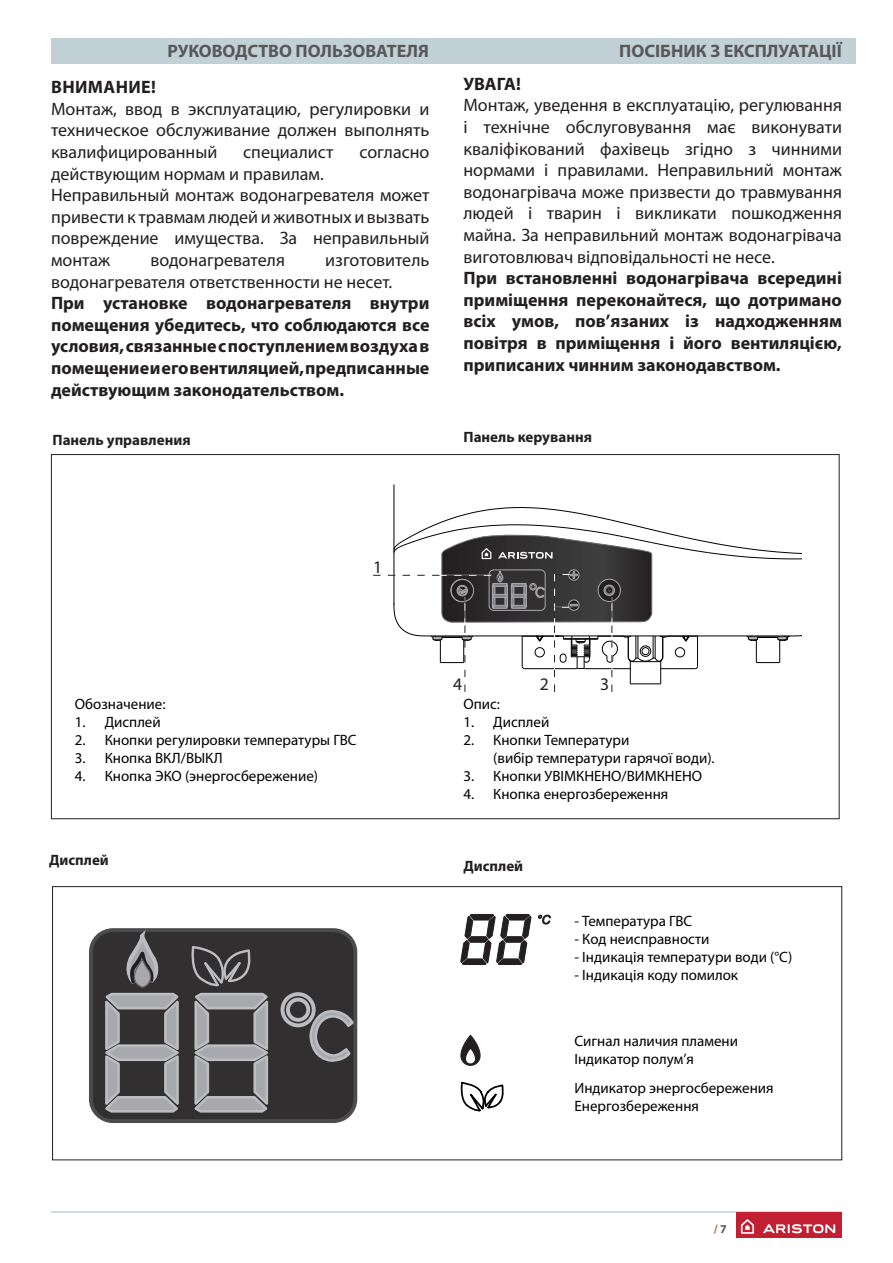
<style>
.page{position:relative;width:893px;height:1263px;background:#fff}
.page>*{position:absolute;margin:0;border:0;box-sizing:border-box;transform-origin:0 0}
.t1{font:18px/21.6px "Myriad Pro";color:#231f20;text-align:justify}
.t2{font:700 18px/21.6px "Myriad Pro";color:#231f20;text-align:justify}
.t3{font:700 18px "Myriad Pro";color:#57585a}
.t4{font:700 18px "Myriad Pro";letter-spacing:.02em;color:#231f20}
.t5{font:17.7px "Myriad Pro";color:#231f20}
.t6{font:15px/18px "Myriad Pro";color:#000}
.t7{font:700 15px "Myriad Pro";color:#231f20}
.t8{font:700 12px "Myriad Pro";color:#d55541}
.s1{color:#57585a}
</style>
<div class="page">
<hr style="left:51px;top:1211px;width:791px;height:2px;background:#c2d1d5">
<div style="left:736px;top:1212px;width:106px;height:26px;background:#c31f33"></div>
<svg style="left:741px;top:1219px;width:13px;height:15px"></svg>
<svg style="left:763px;top:1224px;width:72px;height:9px"></svg>
<div style="left:51px;top:38px;width:804px;height:25px;background:#c2d1d5"></div>
<hr style="left:394px;top:484px;width:1px;height:59px;background:#000">
<svg style="left:373px;top:507px;width:428px;height:185px"></svg>
<svg style="left:461px;top:914px;width:70px;height:51px"></svg>
<svg style="left:538px;top:914px;width:13px;height:10px"></svg>
<svg style="left:461px;top:1034px;width:19px;height:32px"></svg>
<svg style="left:460px;top:1082px;width:44px;height:30px"></svg>
<div style="left:91px;top:930px;width:264px;height:191px;background:#312f30;border-radius:22px"></div>
<div style="left:89px;top:928px;width:268px;height:195px;border:4px solid #4b4c4d;border-radius:22px"></div>
<div style="left:281px;top:992px;width:35px;height:35px;border:4px solid #bcbdc0;border-radius:50%"></div>
<div style="left:286px;top:998px;width:24px;height:24px;border:4px solid #bcbdc0;border-radius:50%"></div>
<svg style="left:308px;top:1008px;width:47px;height:55px"></svg>
<svg style="left:103px;top:929px;width:80px;height:184px"></svg>
<svg style="left:191px;top:946px;width:78px;height:167px"></svg>
<p class="t3" style="left:167px;top:41px;width:263px">РУКОВОДСТВО ПОЛЬЗОВАТЕЛЯ</p>
<p class="t3" style="left:619px;top:41px;width:224px">ПОСІБНИК З ЕКСПЛУАТАЦІЇ</p>
<p class="t4" style="left:51px;top:77px;width:106px">ВНИМАНИЕ!</p>
<p class="t1" style="left:51px;top:98px;width:380px">Монтаж, ввод в эксплуатацию, регулировки и техническое обслуживание должен выполнять квалифицированный</p>
<p class="t1" style="left:243px;top:141px;width:92px">специалист</p>
<p class="t1" style="left:359px;top:141px;width:72px">согласно</p>
<p class="t1" style="left:51px;top:163px;width:380px;text-align:left">действующим нормам и правилам.<br>Неправильный монтаж водонагревателя может привести к травмам людей и животных и вызвать повреждение имущества. За неправильный монтаж</p>
<p class="t1" style="left:51px;top:249px;width:380px;text-indent:274px">изготовитель водонагревателя ответственности не несет.</p>
<p class="t2" style="left:51px;top:292px;width:380px">При установке водонагревателя внутри помещения убедитесь, что соблюдаются все условия, связанные с поступлением воздуха в помещение и его вентиляцией, предписанные действующим законодательством.</p>
<p class="t1" style="left:150px;top:249px;width:136px">водонагревателя</p>
<p class="t2" style="left:463px;top:73px;width:59px">УВАГА!</p>
<p class="t1" style="left:463px;top:95px;width:380px">Монтаж, уведення в експлуатацію, регулювання і технічне обслуговування має виконувати кваліфікований фахівець згідно з чинними нормами і правилами. Неправильний монтаж водонагрiвача може призвести до травмування людей і тварин і викликати пошкодження майна. За неправильний монтаж водонагрiвача виготовлювач відповідальності не несе.</p>
<p class="t2" style="left:463px;top:268px;width:380px">При встановленні водонагрiвача всередині приміщення переконайтеся, що дотримано всіх умов, пов’язаних із надходженням повітря в приміщення і його вентиляцією, приписаних чинним законодавством.</p>
<p class="t7" style="left:53px;top:431px;width:140px">Панель управления</p>
<p class="t7" style="left:463px;top:429px;width:130px">Панель керування</p>
<p class="t5" style="left:373px;top:557px;width:11px">1</p>
<p class="t6" style="left:75px;top:695px;width:92px">Обозначение:</p>
<p class="t6" style="left:75px;top:713px;width:87px">1. Дисплей</p>
<p class="t6" style="left:75px;top:731px;width:283px">2. Кнопки регулировки температуры ГВС</p>
<p class="t6" style="left:75px;top:749px;width:149px">3. Кнопка ВКЛ/ВЫКЛ</p>
<p class="t6" style="left:75px;top:767px;width:245px">4. Кнопка ЭКО (энергосбережение)</p>
<p class="t5" style="left:453px;top:673px;width:11px">4</p>
<p class="t5" style="left:540px;top:673px;width:11px">2</p>
<p class="t5" style="left:600px;top:673px;width:11px">3</p>
<p class="t6" style="left:463px;top:695px;width:38px">Опис:</p>
<p class="t6" style="left:463px;top:713px;width:87px">1. Дисплей</p>
<p class="t6" style="left:493px;top:731px;width:223px;text-indent:-30px">2. Кнопки Температури<br>(вибір температури гарячої води).</p>
<p class="t6" style="left:463px;top:767px;width:240px">3. Кнопки УВІМКНЕНО/ВИМКНЕНО</p>
<p class="t6" style="left:463px;top:785px;width:206px">4. Кнопка енергозбереження</p>
<p class="t7" style="left:49px;top:851px;width:61px">Дисплей</p>
<p class="t7" style="left:463px;top:857px;width:61px">Дисплей</p>
<p class="t6" style="left:574px;top:912px;width:119px">- Температура ГВС</p>
<p class="t6" style="left:574px;top:930px;width:137px">- Код неисправности</p>
<p class="t6" style="left:574px;top:948px;width:219px">- Індикація температури води (°C)</p>
<p class="t6" style="left:574px;top:966px;width:165px">- Індикація коду помилок</p>
<p class="t6" style="left:574px;top:1032px;width:165px">Сигнал наличия пламени<br>Індикатор полум’я</p>
<p class="t6" style="left:574px;top:1079px;width:201px">Индикатор энергосбережения<br>Енергозбереження</p>
<p class="t8" style="left:714px;top:1222px;width:15px">/ <span class="s1">7</span></p>
</div>
